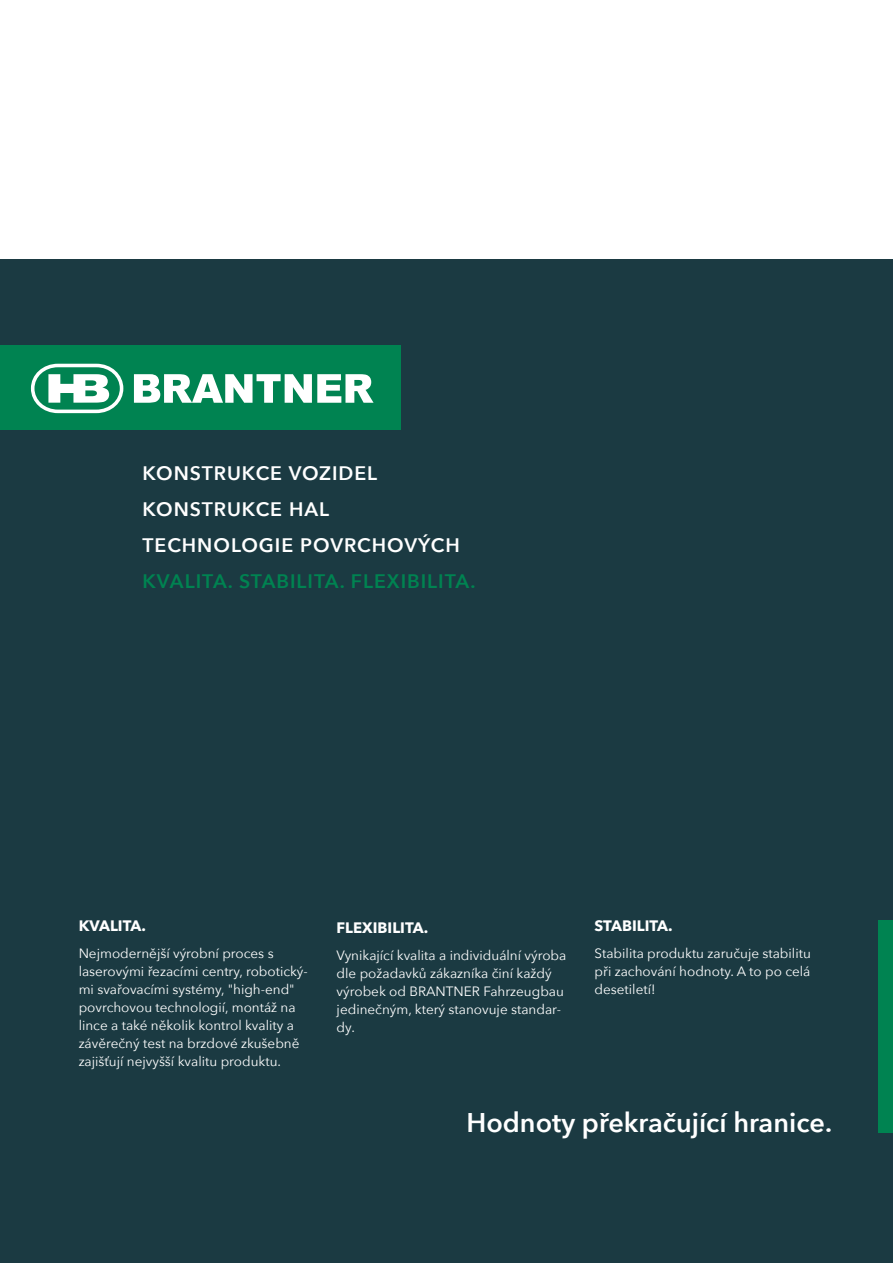
<style>
.page{position:relative;width:893px;height:1263px;background:#fff}
.page>*{position:absolute;margin:0;border:0;box-sizing:border-box;transform-origin:0 0}
.t1{font:600 27px "Avenir Next";color:#fff}
.t2{font:600 19.5px/36px "Avenir Next";letter-spacing:.05em;color:#fff}
.t3{font:600 19.5px "Avenir Next";letter-spacing:.05em;color:#008351}
.t4{font:700 15px "Avenir Next LT Pro";color:#fff}
.t5{font:13.5px/18px "Avenir Next";color:#fff}
</style>
<div class="page">
<div style="left:0;top:259px;width:893px;height:1004px;background:#1b3a42"></div>
<div style="left:0;top:345px;width:401px;height:84px;background:#008351"></div>
<svg style="left:134px;top:374px;width:240px;height:29px"></svg>
<svg style="left:31px;top:364px;width:92px;height:49px"></svg>
<div style="left:878px;top:920px;width:15px;height:212px;background:#008351"></div>
<h2 class="t2" style="left:142px;top:455px;width:319px">KONSTRUKCE VOZIDEL<br>KONSTRUKCE HAL<br>TECHNOLOGIE POVRCHOVÝCH</h2>
<h2 class="t3" style="left:142px;top:565px;width:334px">KVALITA. STABILITA. FLEXIBILITA.</h2>
<p class="t4" style="left:79px;top:917px;width:69px">KVALITA.</p>
<p class="t5" style="left:79px;top:943px;width:231px">Nejmodernější výrobní proces s laserovými řezacími centry, robotický&shy;mi svařovacími systémy, "high-end" povrchovou technologií, montáž na lince a také několik kontrol kvality a závěrečný test na brzdové zkušebně zajišťují nejvyšší kvalitu produktu.</p>
<p class="t4" style="left:337px;top:919px;width:93px">FLEXIBILITA.</p>
<p class="t5" style="left:337px;top:945px;width:231px">Vynikající kvalita a individuální výroba dle požadavků zákazníka činí každý výrobek od BRANTNER Fahrzeugbau jedinečným, který stanovuje standar&shy;dy.</p>
<p class="t4" style="left:595px;top:917px;width:80px">STABILITA.</p>
<p class="t5" style="left:595px;top:943px;width:218px;text-align:justify">Stabilita produktu zaručuje stabilitu při zachování hodnoty. A to po celá desetiletí!</p>
<h1 class="t1" style="left:466px;top:1100px;width:367px">Hodnoty překračující hranice.</h1>
</div>
